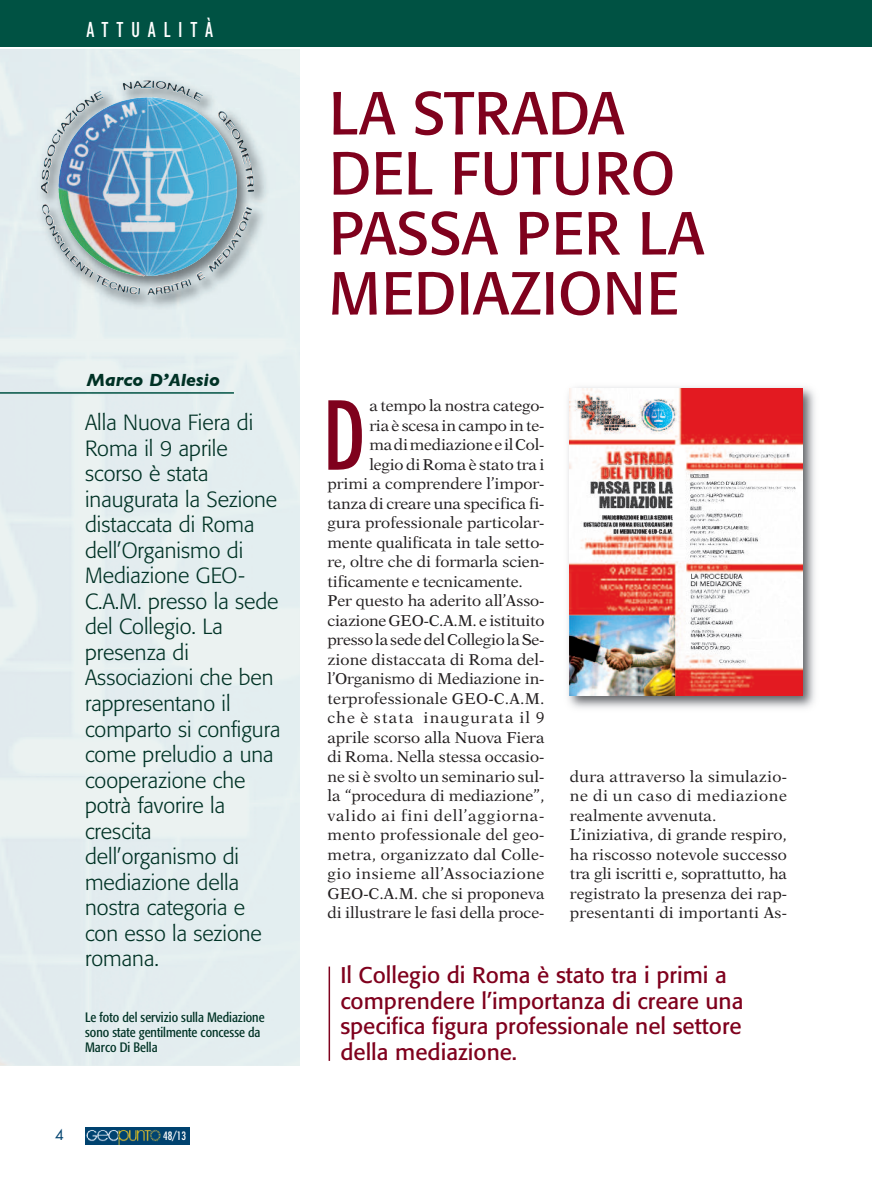
<style>
.page{position:relative;width:872px;height:1191px;background:#fff}
.page>*{position:absolute;margin:0;border:0;box-sizing:border-box;transform-origin:0 0}
.t1{font:condensed 92.1px "Futura";color:#7f011d}
.t2{font:60px/60px "Formata";color:#7f011d}
.t3{font:22.5px/25.5px "Formata";color:#7f011d}
.t4{font:condensed 22.5px "Gill Sans";letter-spacing:.34em;color:#fff}
.t5{font:300 21.75px/25.5px "Formata";color:#003225}
.t6{font:italic 700 18px "Gill Sans";color:#003225}
.t7{font:15.75px/19.5px "New Aster";color:#231f20}
.t8{font:15.75px "New Aster";letter-spacing:.055em;color:#231f20}
.t9{font:15.75px "New Aster";letter-spacing:.035em;color:#231f20}
.t10{font:15.75px "New Aster";letter-spacing:.02em;color:#231f20}
.t11{font:15.75px "New Aster";letter-spacing:.07em;color:#231f20}
.t12{font:14.25px "Futura";color:#00426f}
.t13{font:condensed 13.5px/15px "Formata";color:#003225}
.t14{font:condensed 11.25px "Futura";color:#fff}
</style>
<div class="page">
<div style="left:0;top:0;width:872px;height:47px;background:#005243"></div>
<hr style="left:0;top:392px;width:234px;height:2px;background:#005243">
<div style="left:85px;top:1127px;width:104px;height:17px;background:#00426f"></div>
<img style="left:85px;top:1130px;width:33px;height:12px">
<svg style="left:118px;top:1130px;width:43px;height:14px"></svg>
<img style="left:568px;top:387px;width:247px;height:322px">
<img style="left:570px;top:388px;width:232px;height:307px">
<hr style="left:328px;top:966px;width:2px;height:94px;background:#7f011d">
<img style="left:0;top:50px;width:300px;height:290px">
<div style="left:227px;top:50px;width:73px;height:26px;background:#e6f0f0"></div>
<img style="left:45px;top:97px;width:140px;height:129px">
<h3 class="t4" style="left:87px;top:21px;width:128px">ATTUALITÀ</h3>
<p class="t6" style="left:87px;top:370px;width:135px">Marco D’Alesio</p>
<p class="t5" style="left:85px;top:412px;width:197px">Alla Nuova Fiera di<br>Roma il 9 aprile scorso è stata inaugurata la Sezione distaccata di Roma dell’Organismo di<br>Mediazione GEO-<br>C.A.M. presso la sede del Collegio. La presenza di<br>Associazioni che ben rappresentano il comparto si configura come preludio a una cooperazione che potrà favorire la crescita dell’organismo di mediazione della nostra categoria e con esso la sezione romana.</p>
<p class="t13" style="left:85px;top:1010px;width:181px">Le foto del servizio sulla Mediazione sono state gentilmente concesse da<br>Marco Di Bella</p>
<p class="t12" style="left:55px;top:1128px;width:10px">4</p>
<p class="t14" style="left:163px;top:1130px;width:25px">48/13</p>
<h2 class="t2" style="left:329px;top:88px;width:376px">LA STRADA<br>DEL FUTURO<br>PASSA PER LA<br>MEDIAZIONE</h2>
<h1 class="t1" style="left:323px;top:393px;width:44px">D</h1>
<p class="t7" style="left:369px;top:397px;width:177px">a tempo la nostra catego-</p>
<p class="t7" style="left:369px;top:416px;width:177px">ria è scesa in campo in te-</p>
<p class="t7" style="left:369px;top:436px;width:177px">madimediazioneeilCol-</p>
<p class="t7" style="left:369px;top:455px;width:177px">legio di Roma è stato tra i</p>
<p class="t7" style="left:327px;top:475px;width:218px">primi a comprendere l’impor-</p>
<p class="t7" style="left:327px;top:494px;width:218px">tanza di creare una specifica fi-</p>
<p class="t7" style="left:327px;top:514px;width:218px">gura professionale particolar-</p>
<p class="t7" style="left:327px;top:533px;width:218px">mente qualificata in tale setto-</p>
<p class="t7" style="left:327px;top:553px;width:218px">re, oltre che di formarla scien-</p>
<p class="t7" style="left:327px;top:572px;width:197px">tificamente e tecnicamente.</p>
<p class="t7" style="left:327px;top:592px;width:218px">Per questo ha aderito all’Asso-</p>
<p class="t7" style="left:327px;top:611px;width:218px">ciazione GEO-C.A.M. e istituito</p>
<p class="t7" style="left:327px;top:631px;width:218px">pressola sededelCollegiolaSe-</p>
<p class="t7" style="left:327px;top:650px;width:218px">zione distaccata di Roma del-</p>
<p class="t7" style="left:327px;top:670px;width:218px">l’Organismo di Mediazione in-</p>
<p class="t7" style="left:327px;top:689px;width:218px">terprofessionale GEO-C.A.M.</p>
<p class="t11" style="left:327px;top:711px;width:218px">che è stata inaugurata il 9</p>
<p class="t7" style="left:327px;top:728px;width:218px">aprile scorso alla Nuova Fiera</p>
<p class="t7" style="left:327px;top:748px;width:218px">di Roma. Nella stessa occasio-</p>
<p class="t7" style="left:327px;top:767px;width:218px">ne si è svolto un seminario sul-</p>
<p class="t7" style="left:327px;top:787px;width:218px">la “procedura di mediazione”,</p>
<p class="t8" style="left:327px;top:809px;width:218px">valido ai fini dell’aggiorna-</p>
<p class="t10" style="left:327px;top:828px;width:218px">mento professionale del geo-</p>
<p class="t7" style="left:327px;top:845px;width:218px">metra, organizzato dal Colle-</p>
<p class="t9" style="left:327px;top:867px;width:218px">gio insieme all’Associazione</p>
<p class="t7" style="left:327px;top:884px;width:218px">GEO-C.A.M. che si proponeva</p>
<p class="t7" style="left:327px;top:904px;width:218px">di illustrare le fasi della proce-</p>
<p class="t7" style="left:570px;top:767px;width:218px">dura attraverso la simulazio&shy;ne di un caso di mediazione realmente avvenuta.<br>L’iniziativa, di grande respiro, ha riscosso notevole successo tra gli iscritti e, soprattutto, ha registrato la presenza dei rap&shy;presentanti di importanti As-</p>
<h3 class="t3" style="left:340px;top:964px;width:405px">Il Collegio di Roma è stato tra i primi a comprendere l’importanza di creare una specifica figura professionale nel settore della mediazione.</h3>
</div>
